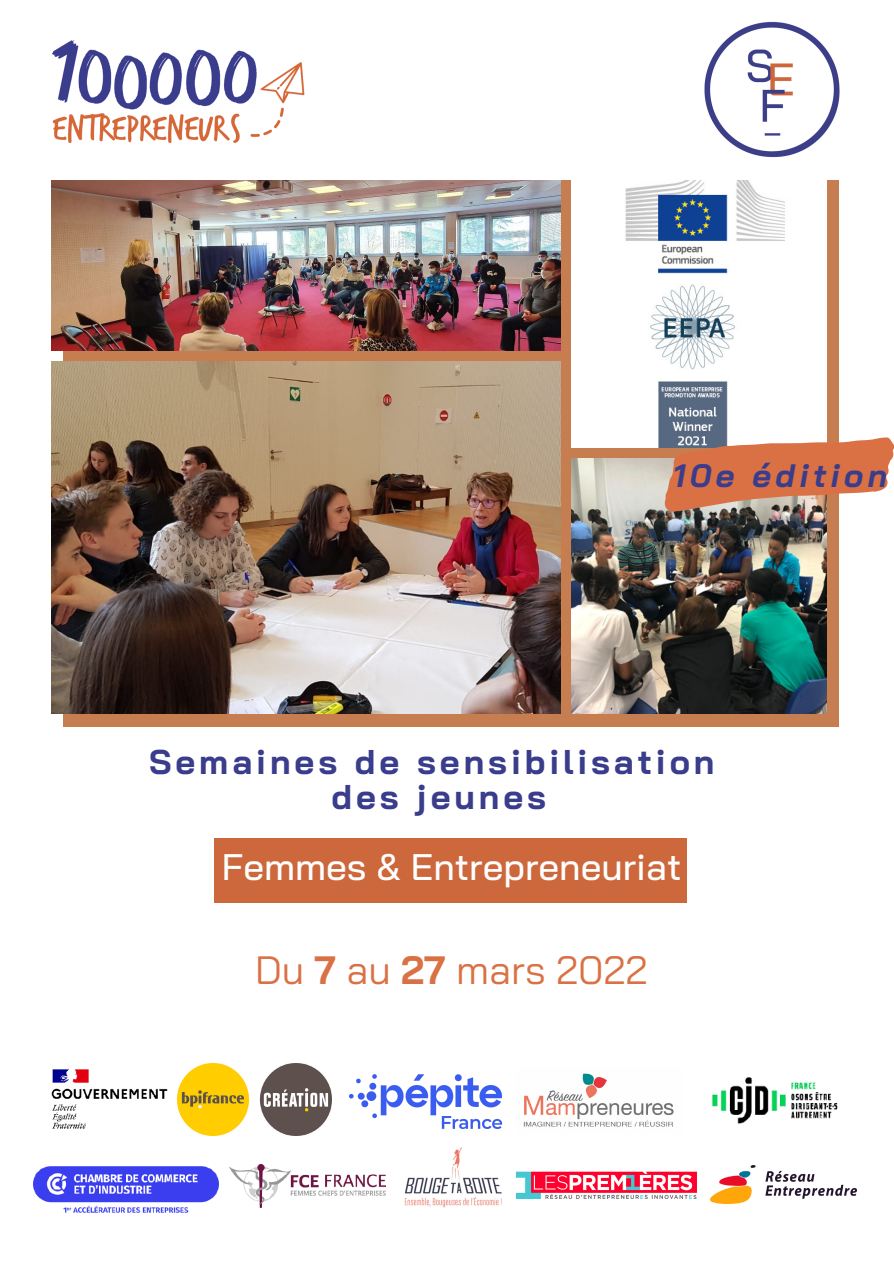
<style>
.page{position:relative;width:894px;height:1264px;background:#fff}
.page>*{position:absolute;margin:0;border:0;box-sizing:border-box;transform-origin:0 0}
.t1{font:39.45px "Bai Jamjuree";color:#da7144}
.t2{font:500 36.9px "Bai Jamjuree";color:#fff}
.t3{font:700 34.35px "Bai Jamjuree";letter-spacing:.115em;color:#3a3c8c}
.t4{font:italic 700 32.4px "Bai Jamjuree";letter-spacing:.13em;color:#3a3c8c}
.s1{font-weight:700}
</style>
<div class="page">
<img style="left:52px;top:40px;width:253px;height:104px">
<img style="left:51px;top:1069px;width:116px;height:58px">
<img style="left:177px;top:1063px;width:154px;height:72px">
<img style="left:523px;top:1073px;width:151px;height:54px">
<img style="left:712px;top:1077px;width:126px;height:47px">
<img style="left:34px;top:1166px;width:184px;height:46px">
<img style="left:229px;top:1164px;width:157px;height:43px">
<img style="left:404px;top:1147px;width:98px;height:61px">
<img style="left:516px;top:1171px;width:180px;height:27px">
<img style="left:710px;top:1165px;width:146px;height:37px">
<img style="left:704px;top:21px;width:136px;height:136px">
<div style="left:64px;top:180px;width:774px;height:546px;background:#c67e50"></div>
<img style="left:51px;top:180px;width:509px;height:170px">
<img style="left:51px;top:361px;width:509px;height:352px">
<img style="left:571px;top:180px;width:255px;height:267px">
<img style="left:571px;top:458px;width:255px;height:255px">
<svg style="left:663px;top:437px;width:230px;height:75px;background:#d48968"></svg>
<div style="left:214px;top:838px;width:472px;height:65px;background:#cc683b"></div>
<img style="left:349px;top:1074px;width:153px;height:54px">
<p class="t4" style="left:672px;top:454px;width:216px">10e édition</p>
<p class="t3" style="left:149px;top:739px;width:567px">Semaines de sensibilisation</p>
<p class="t3" style="left:331px;top:774px;width:216px">des jeunes</p>
<p class="t2" style="left:222px;top:843px;width:461px">Femmes &amp; Entrepreneuriat</p>
<p class="t1" style="left:255px;top:944px;width:393px">Du <span class="s1">7</span> au <span class="s1">27</span> mars 2022</p>
</div>
